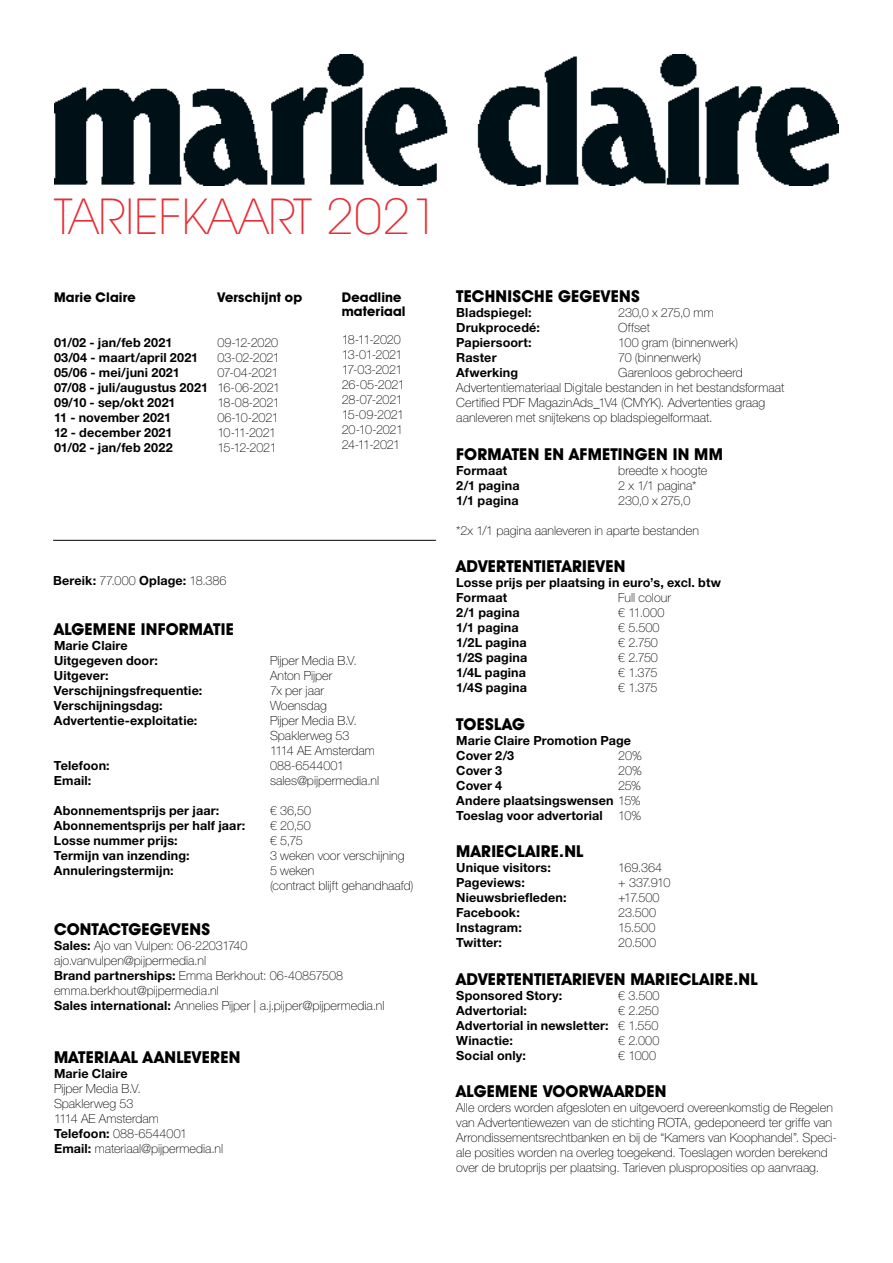
<style>
.page{position:relative;width:893px;height:1263px;background:#fff}
.page>*{position:absolute;margin:0;border:0;box-sizing:border-box;transform-origin:0 0}
.t1{font:200 49.8px "Avant Garde IT Cby BT";color:#e72d35}
.t2{font:700 16.5px "Avant Garde IT Cby BT";letter-spacing:.015em;color:#000}
.t3{font:700 13.5px/13.5px "Avant Garde IT Cby BT";letter-spacing:.01em;color:#000}
.t4{font:100 12.6px/15px "Helvetica Neue LT Std";color:#000}
.t5{font:700 12.6px/15px "Helvetica Neue LT Std";letter-spacing:.01em;color:#000}
.s1{font-weight:100}
.s2{font-weight:700}
</style>
<div class="page">
<img style="left:54px;top:54px;width:785px;height:131px">
<hr style="left:53px;top:540px;width:383px;height:1px;background:#000">
<h1 class="t1" style="left:54px;top:186px;width:386px">TARIEFKAART 2021</h1>
<p class="t3" style="left:54px;top:290px;width:83px">Marie Claire</p>
<p class="t5" style="left:54px;top:334px;width:156px">01/02 - jan/feb 2021<br>03/04 - maart/april 2021<br>05/06 - mei/juni 2021<br>07/08 - juli/augustus 2021<br>09/10 - sep/okt 2021<br>11 - november 2021<br>12 - december 2021<br>01/02 - jan/feb 2022</p>
<p class="t3" style="left:217px;top:290px;width:86px">Verschijnt op</p>
<p class="t4" style="left:217px;top:335px;width:64px">09-12-2020<br>03-02-2021<br>07-04-2021<br>16-06-2021<br>18-08-2021<br>06-10-2021<br>10-11-2021<br>15-12-2021</p>
<p class="t3" style="left:342px;top:290px;width:65px">Deadline materiaal</p>
<p class="t4" style="left:342px;top:332px;width:65px">18-11-2020<br>13-01-2021<br>17-03-2021<br>26-05-2021<br>28-07-2021<br>15-09-2021<br>20-10-2021<br>24-11-2021</p>
<p class="t5" style="left:53px;top:573px;width:175px">Bereik: <span class="s1">77.000</span> Oplage: <span class="s1">18.386</span></p>
<h2 class="t2" style="left:54px;top:619px;width:181px">ALGEMENE INFORMATIE</h2>
<p class="t5" style="left:54px;top:638px;width:106px">Marie Claire<br>Uitgegeven door:</p>
<p class="t4" style="left:270px;top:653px;width:88px">Pijper Media B.V.</p>
<p class="t5" style="left:54px;top:668px;width:56px">Uitgever:</p>
<p class="t4" style="left:270px;top:668px;width:64px">Anton Pijper</p>
<p class="t5" style="left:54px;top:683px;width:150px">Verschijningsfrequentie:</p>
<p class="t4" style="left:270px;top:683px;width:56px">7x per jaar</p>
<p class="t5" style="left:54px;top:698px;width:110px">Verschijningsdag:</p>
<p class="t4" style="left:270px;top:698px;width:58px">Woensdag</p>
<p class="t5" style="left:54px;top:713px;width:145px">Advertentie-exploitatie:</p>
<p class="t4" style="left:270px;top:713px;width:106px">Pijper Media B.V.<br>Spaklerweg 53<br>1114 AE Amsterdam</p>
<p class="t5" style="left:54px;top:758px;width:57px">Telefoon:</p>
<p class="t4" style="left:270px;top:758px;width:76px">088-6544001</p>
<p class="t5" style="left:54px;top:773px;width:39px">Email:</p>
<p class="t4" style="left:270px;top:773px;width:111px">sales@pijpermedia.nl</p>
<p class="t5" style="left:54px;top:803px;width:167px">Abonnementsprijs per jaar:</p>
<p class="t4" style="left:270px;top:803px;width:43px">€ 36,50</p>
<p class="t5" style="left:54px;top:818px;width:193px">Abonnementsprijs per half jaar:</p>
<p class="t4" style="left:270px;top:818px;width:42px">€ 20,50</p>
<p class="t5" style="left:54px;top:833px;width:125px">Losse nummer prijs:</p>
<p class="t4" style="left:270px;top:833px;width:34px">€ 5,75</p>
<p class="t5" style="left:54px;top:848px;width:137px">Termijn van inzending:</p>
<p class="t4" style="left:270px;top:848px;width:136px">3 weken voor verschijning</p>
<p class="t5" style="left:54px;top:863px;width:121px">Annuleringstermijn:</p>
<p class="t4" style="left:270px;top:863px;width:145px">5 weken<br>(contract blijft gehandhaafd)</p>
<h2 class="t2" style="left:54px;top:919px;width:158px">CONTACTGEGEVENS</h2>
<p class="t4" style="left:54px;top:938px;width:332px"><span class="s2">Sales:</span> Ajo van Vulpen: 06-22031740 ajo.vanvulpen@pijpermedia.nl<br><span class="s2">Brand partnerships:</span> Emma Berkhout: 06-40857508 emma.berkhout@pijpermedia.nl<br><span class="s2">Sales international:</span> Annelies Pijper | a.j.pijper@pijpermedia.nl</p>
<h2 class="t2" style="left:54px;top:1047px;width:188px">MATERIAAL AANLEVEREN</h2>
<p class="t5" style="left:54px;top:1066px;width:75px">Marie Claire</p>
<p class="t4" style="left:54px;top:1081px;width:171px">Pijper Media B.V.<br>Spaklerweg 53<br>1114 AE Amsterdam<br><span class="s2">Telefoon:</span> 088-6544001<br><span class="s2">Email:</span> materiaal@pijpermedia.nl</p>
<h2 class="t2" style="left:456px;top:286px;width:185px">TECHNISCHE GEGEVENS</h2>
<p class="t5" style="left:456px;top:305px;width:77px">Bladspiegel:</p>
<p class="t4" style="left:618px;top:305px;width:97px">230,0 x 275,0 mm</p>
<p class="t5" style="left:456px;top:320px;width:85px">Drukprocedé:</p>
<p class="t4" style="left:618px;top:320px;width:33px">Offset</p>
<p class="t5" style="left:456px;top:335px;width:77px">Papiersoort:</p>
<p class="t4" style="left:618px;top:335px;width:121px">100 gram (binnenwerk)</p>
<p class="t5" style="left:456px;top:350px;width:42px">Raster</p>
<p class="t4" style="left:618px;top:350px;width:84px">70 (binnenwerk)</p>
<p class="t5" style="left:456px;top:365px;width:63px">Afwerking</p>
<p class="t4" style="left:456px;top:365px;width:330px;text-indent:162px">Garenloos gebrocheerd Advertentiemateriaal Digitale bestanden in het bestandsformaat Certified PDF MagazinAds_1V4 (CMYK). Advertenties graag aanleveren met snijtekens op bladspiegelformaat.</p>
<h2 class="t2" style="left:456px;top:444px;width:268px">FORMATEN EN AFMETINGEN IN MM</h2>
<p class="t5" style="left:456px;top:462px;width:52px">Formaat</p>
<p class="t4" style="left:618px;top:463px;width:90px">breedte x hoogte</p>
<p class="t5" style="left:456px;top:477px;width:65px">2/1 pagina</p>
<p class="t4" style="left:618px;top:478px;width:80px">2 x 1/1 pagina*</p>
<p class="t5" style="left:456px;top:492px;width:64px">1/1 pagina</p>
<p class="t4" style="left:618px;top:493px;width:74px">230,0 x 275,0</p>
<p class="t4" style="left:456px;top:523px;width:244px">*2x 1/1 pagina aanleveren in aparte bestanden</p>
<h2 class="t2" style="left:456px;top:556px;width:171px">ADVERTENTIETARIEVEN</h2>
<p class="t5" style="left:456px;top:575px;width:266px">Losse prijs per plaatsing in euro’s, excl. btw<br>Formaat</p>
<p class="t4" style="left:618px;top:590px;width:54px">Full colour</p>
<p class="t5" style="left:456px;top:605px;width:65px">2/1 pagina</p>
<p class="t4" style="left:618px;top:605px;width:48px">€ 11.000</p>
<p class="t5" style="left:456px;top:620px;width:64px">1/1 pagina</p>
<p class="t4" style="left:618px;top:620px;width:43px">€ 5.500</p>
<p class="t5" style="left:456px;top:635px;width:72px">1/2L pagina</p>
<p class="t4" style="left:618px;top:635px;width:41px">€ 2.750</p>
<p class="t5" style="left:456px;top:650px;width:72px">1/2S pagina</p>
<p class="t4" style="left:618px;top:650px;width:41px">€ 2.750</p>
<p class="t5" style="left:456px;top:665px;width:71px">1/4L pagina</p>
<p class="t4" style="left:618px;top:665px;width:41px">€ 1.375</p>
<p class="t5" style="left:456px;top:680px;width:72px">1/4S pagina</p>
<p class="t4" style="left:618px;top:680px;width:41px">€ 1.375</p>
<h2 class="t2" style="left:456px;top:714px;width:70px">TOESLAG</h2>
<p class="t5" style="left:456px;top:732px;width:176px">Marie Claire Promotion Page<br>Cover 2/3</p>
<p class="t4" style="left:618px;top:748px;width:25px">20%</p>
<p class="t5" style="left:456px;top:762px;width:48px">Cover 3</p>
<p class="t4" style="left:618px;top:763px;width:25px">20%</p>
<p class="t5" style="left:456px;top:777px;width:48px">Cover 4</p>
<p class="t5" style="left:456px;top:777px;width:186px;text-align:justify;text-indent:162px"><span class="s1">25% </span>Andere plaatsingswensen <span class="s1">15% </span>Toeslag voor advertorial <span class="s1">10%</span></p>
<h2 class="t2" style="left:456px;top:841px;width:129px">MARIECLAIRE.NL</h2>
<p class="t5" style="left:456px;top:860px;width:96px">Unique visitors:</p>
<p class="t4" style="left:618px;top:860px;width:45px">169.364</p>
<p class="t5" style="left:456px;top:875px;width:70px">Pageviews:</p>
<p class="t4" style="left:618px;top:875px;width:54px">+ 337.910</p>
<p class="t5" style="left:456px;top:890px;width:112px">Nieuwsbriefleden:</p>
<p class="t4" style="left:618px;top:890px;width:43px">+17.500</p>
<p class="t5" style="left:456px;top:905px;width:65px">Facebook:</p>
<p class="t4" style="left:618px;top:905px;width:39px">23.500</p>
<p class="t5" style="left:456px;top:920px;width:67px">Instagram:</p>
<p class="t4" style="left:618px;top:920px;width:39px">15.500</p>
<p class="t5" style="left:456px;top:935px;width:47px">Twitter:</p>
<p class="t4" style="left:618px;top:935px;width:39px">20.500</p>
<h2 class="t2" style="left:456px;top:969px;width:303px">ADVERTENTIETARIEVEN MARIECLAIRE.NL</h2>
<p class="t5" style="left:456px;top:987px;width:108px">Sponsored Story:</p>
<p class="t4" style="left:618px;top:988px;width:43px">€ 3.500</p>
<p class="t5" style="left:456px;top:1002px;width:72px">Advertorial:</p>
<p class="t5" style="left:456px;top:1002px;width:204px;text-align:justify;text-indent:162px"><span class="s1">€ 2.250<br></span>Advertorial in newsletter: <span class="s1">€ 1.550<br></span>Winactie:</p>
<p class="t4" style="left:618px;top:1033px;width:43px">€ 2.000</p>
<p class="t5" style="left:456px;top:1047px;width:71px">Social only:</p>
<p class="t4" style="left:618px;top:1048px;width:39px">€ 1000</p>
<h2 class="t2" style="left:456px;top:1081px;width:212px">ALGEMENE VOORWAARDEN</h2>
<p class="t4" style="left:456px;top:1100px;width:382px">Alle orders worden afgesloten en uitgevoerd overeenkomstig de Regelen van Advertentiewezen van de stichting ROTA, gedeponeerd ter griffe van Arrondissementsrechtbanken en bij de “Kamers van Koophandel”. Speci&shy;ale posities worden na overleg toegekend. Toeslagen worden berekend over de brutoprijs per plaatsing. Tarieven plusproposities op aanvraag.</p>
</div>
